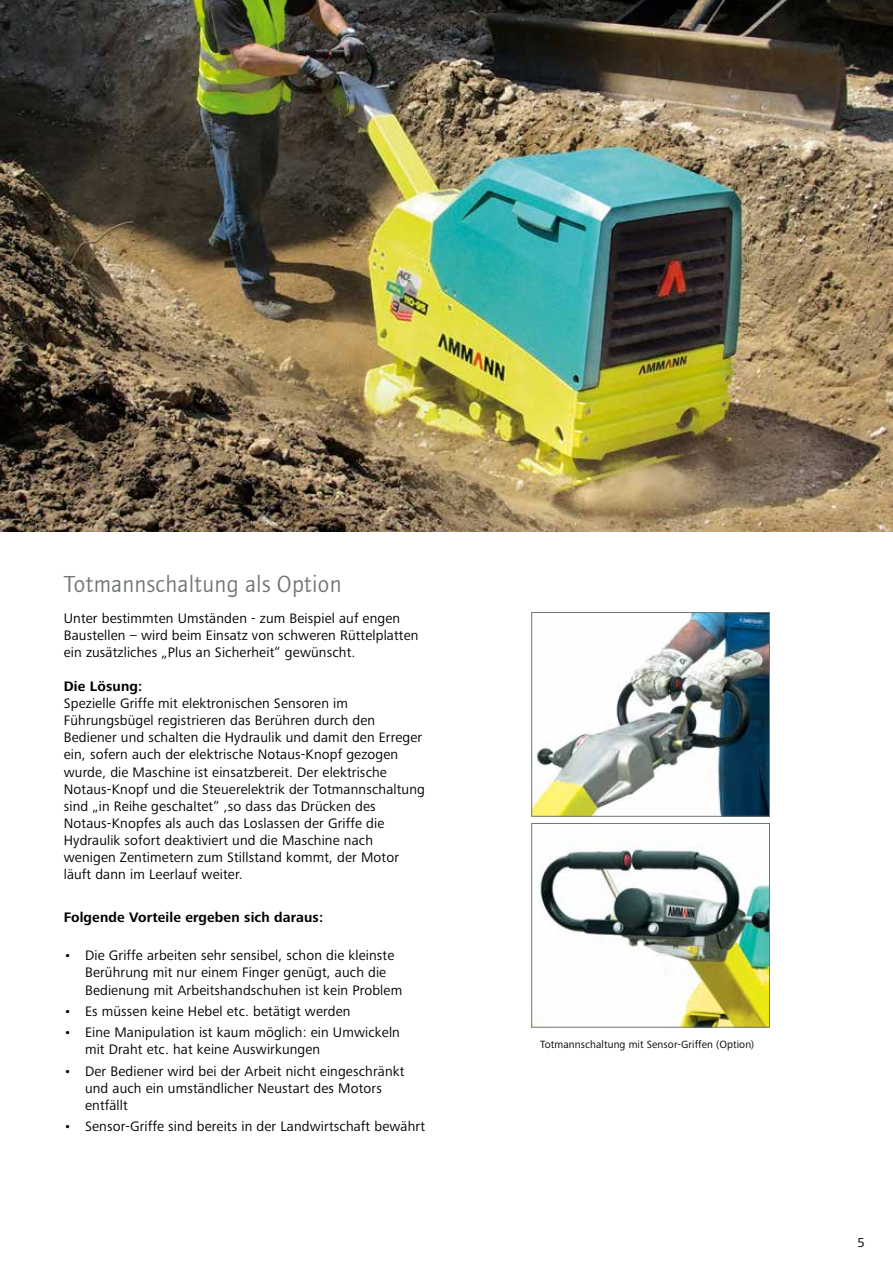
<style>
.page{position:relative;width:893px;height:1263px;background:#fff}
.page>*{position:absolute;margin:0;border:0;box-sizing:border-box;transform-origin:0 0}
.t1{font:24px "Foundry Journal OT2";letter-spacing:.01em;color:#707575}
.t2{font:14.25px/17.1px "Frutiger Next LTW1 G";letter-spacing:.01em;color:#000}
.t3{font:700 14.25px "Frutiger Next LTW1 G";letter-spacing:.01em;color:#000}
.t4{font:13.5px "Frutiger Next LTW1 G";color:#000}
.t5{font:10.8px "Frutiger Next LTW1 G";letter-spacing:.01em;color:#000}
</style>
<div class="page">
<img style="left:0;top:0;width:893px;height:531px">
<img style="left:533px;top:847px;width:235px;height:178px">
<div style="left:531px;top:823px;width:239px;height:204px;border:1px solid #707575"></div>
<img style="left:533px;top:614px;width:235px;height:200px">
<div style="left:531px;top:612px;width:239px;height:204px;border:1px solid #707575"></div>
<h1 class="t1" style="left:64px;top:568px;width:279px">Totmannschaltung als Option</h1>
<p class="t2" style="left:64px;top:610px;width:356px">Unter bestimmten Umständen - zum Beispiel auf engen<br>Baustellen – wird beim Einsatz von schweren Rüttelplatten ein zusätzliches „Plus an Sicherheit“ gewünscht.</p>
<p class="t3" style="left:64px;top:678px;width:80px">Die Lösung:</p>
<p class="t2" style="left:64px;top:695px;width:363px">Spezielle Griffe mit elektronischen Sensoren im Führungsbügel registrieren das Berühren durch den Bediener und schalten die Hydraulik und damit den Erreger ein, sofern auch der elektrische Notaus-Knopf gezogen wurde, die Maschine ist einsatzbereit. Der elektrische Notaus-Knopf und die Steuerelektrik der Totmannschaltung sind „in Reihe geschaltet“ ,so dass das Drücken des Notaus-Knopfes als auch das Loslassen der Griffe die Hydraulik sofort deaktiviert und die Maschine nach wenigen Zentimetern zum Stillstand kommt, der Motor läuft dann im Leerlauf weiter.</p>
<p class="t3" style="left:64px;top:909px;width:261px">Folgende Vorteile ergeben sich daraus:</p>
<p class="t2" style="left:85px;top:947px;width:319px;text-indent:-21px">• Die Griffe arbeiten sehr sensibel, schon die kleinste<br>Berührung mit nur einem Finger genügt, auch die<br>Bedienung mit Arbeitshandschuhen ist kein Problem</p>
<p class="t2" style="left:64px;top:1003px;width:288px">• Es müssen keine Hebel etc. betätigt werden</p>
<p class="t2" style="left:85px;top:1024px;width:316px;text-indent:-21px">• Eine Manipulation ist kaum möglich: ein Umwickeln mit Draht etc. hat keine Auswirkungen</p>
<p class="t2" style="left:85px;top:1063px;width:321px;text-indent:-21px">• Der Bediener wird bei der Arbeit nicht eingeschränkt und auch ein umständlicher Neustart des Motors entfällt</p>
<p class="t2" style="left:64px;top:1118px;width:363px">• Sensor-Griffe sind bereits in der Landwirtschaft bewährt</p>
<p class="t5" style="left:540px;top:1038px;width:216px">Totmannschaltung mit Sensor-Griffen (Option)</p>
<p class="t4" style="left:857px;top:1234px;width:9px">5</p>
</div>
